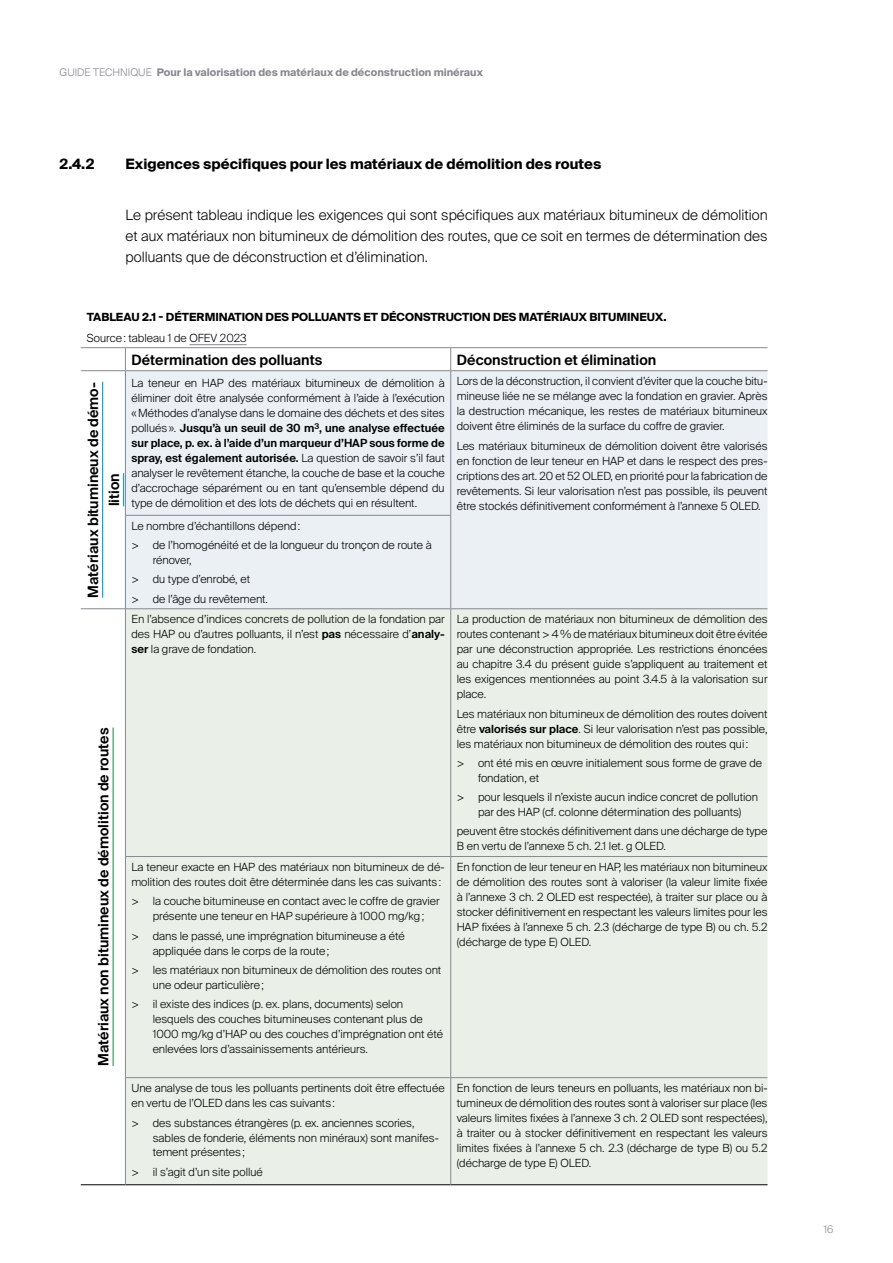
<style>
.page{position:relative;width:893px;height:1263px;background:#fff}
.page>*{position:absolute;margin:0;border:0;box-sizing:border-box;transform-origin:0 0}
.t1{font:300 14.25px/21px "Suisse Intl";color:#000;text-align:justify}
.t2{font:600 14.25px/21px "Suisse Intl";color:#000;text-align:center}
.t3{font:700 14.25px "Suisse Intl";color:#000}
.t4{font:300 11.25px/15px "Suisse Intl";color:#000}
.t5{font:700 11.25px "Suisse Intl";color:#000}
.t6{font:700 10.5px "Suisse Intl";color:#888890}
.t7{font:300 10.5px "Suisse Intl";color:#888890}
.s1{font-weight:300}
.s2{font-weight:600}
</style>
<div class="page">
<div style="left:126px;top:371px;width:641px;height:237px;background:#eaf0f4"></div>
<div style="left:126px;top:609px;width:641px;height:575px;background:#eaf0e8"></div>
<hr style="left:81px;top:1184px;width:44px;height:1px;background:#000">
<hr style="left:125px;top:1184px;width:326px;height:1px;background:#000">
<hr style="left:451px;top:1184px;width:316px;height:1px;background:#000">
<hr style="left:81px;top:347px;width:44px;height:1px;background:#888890">
<svg style="left:125px;top:348px;width:1px;height:22px"></svg>
<hr style="left:125px;top:347px;width:326px;height:1px;background:#888890">
<svg style="left:450px;top:348px;width:1px;height:22px"></svg>
<hr style="left:451px;top:347px;width:316px;height:1px;background:#888890">
<hr style="left:81px;top:370px;width:44px;height:1px;background:#888890">
<hr style="left:125px;top:371px;width:1px;height:144px;background:#888890">
<hr style="left:125px;top:370px;width:326px;height:1px;background:#888890">
<hr style="left:450px;top:371px;width:1px;height:144px;background:#888890">
<hr style="left:451px;top:370px;width:316px;height:1px;background:#888890">
<hr style="left:125px;top:515px;width:1px;height:94px;background:#888890">
<hr style="left:125px;top:515px;width:326px;height:1px;background:#888890">
<hr style="left:450px;top:515px;width:1px;height:94px;background:#888890">
<hr style="left:81px;top:608px;width:44px;height:1px;background:#888890">
<hr style="left:125px;top:609px;width:1px;height:247px;background:#888890">
<hr style="left:125px;top:608px;width:326px;height:1px;background:#888890">
<hr style="left:450px;top:609px;width:1px;height:247px;background:#888890">
<hr style="left:451px;top:608px;width:316px;height:1px;background:#888890">
<hr style="left:125px;top:857px;width:1px;height:220px;background:#888890">
<hr style="left:125px;top:856px;width:326px;height:1px;background:#888890">
<hr style="left:450px;top:857px;width:1px;height:220px;background:#888890">
<hr style="left:451px;top:856px;width:316px;height:1px;background:#888890">
<hr style="left:125px;top:1078px;width:1px;height:106px;background:#888890">
<hr style="left:125px;top:1077px;width:326px;height:1px;background:#888890">
<hr style="left:450px;top:1078px;width:1px;height:106px;background:#888890">
<hr style="left:451px;top:1077px;width:316px;height:1px;background:#888890">
<hr style="left:190px;top:344px;width:57px;height:1px;background:#888890">
<hr style="left:102px;top:382px;width:1px;height:216px;background:#009ee0">
<hr style="left:123px;top:473px;width:1px;height:33px;background:#009ee0">
<hr style="left:113px;top:727px;width:1px;height:339px;background:#329a54">
<p class="t6" style="left:60px;top:66px;width:425px"><span class="s1">GUIDE TECHNIQUE</span> Pour la valorisation des matériaux de déconstruction minéraux</p>
<p class="t3" style="left:60px;top:156px;width:36px">2.4.2</p>
<p class="t3" style="left:126px;top:156px;width:477px">Exigences spécifiques pour les matériaux de démolition des routes</p>
<p class="t1" style="left:126px;top:205px;width:644px">Le présent tableau indique les exigences qui sont spécifiques aux matériaux bitumineux de démolition et aux matériaux non bitumineux de démolition des routes, que ce soit en termes de détermination des polluants que de déconstruction et d’élimination.</p>
<p class="t5" style="left:87px;top:310px;width:581px">TABLEAU 2.1 - DÉTERMINATION DES POLLUANTS ET DÉCONSTRUCTION DES MATÉRIAUX BITUMINEUX.</p>
<p class="t4" style="left:87px;top:330px;width:161px">Source: tableau 1 de OFEV 2023</p>
<p class="t2" style="left:131px;top:349px;width:192px">Détermination des polluants</p>
<p class="t2" style="left:457px;top:349px;width:201px">Déconstruction et élimination</p>
<p class="t2" style="left:83px;top:598px;width:217px;rotate:-90deg">Matériaux bitumineux de démo&shy;lition</p>
<p class="t4" style="left:131px;top:376px;width:315px;text-align:justify">La teneur en HAP des matériaux bitumineux de démolition à éliminer doit être analysée conformément à l’aide à l’exécution «Méthodes d’analyse dans le domaine des déchets et des sites pollués». <span class="s2">Jusqu’à un seuil de 30 m</span><sup>3</sup><span class="s2">, une analyse effectuée sur place, p. ex. à l’aide d’un marqueur d’HAP sous forme de spray, est également autorisée.</span> La question de savoir s’il faut analyser le revêtement étanche, la couche de base et la couche d’accrochage séparément ou en tant qu’ensemble dépend du type de démolition et des lots de déchets qui en résultent.</p>
<p class="t4" style="left:457px;top:374px;width:312px;text-align:justify">Lors de la déconstruction, il convient d’éviter que la couche bitu&shy;mineuse liée ne se mélange avec la fondation en gravier. Après la destruction mécanique, les restes de matériaux bitumineux doivent être éliminés de la surface du coffre de gravier.</p>
<p class="t4" style="left:457px;top:438px;width:312px;text-align:justify">Les matériaux bitumineux de démolition doivent être valorisés en fonction de leur teneur en HAP et dans le respect des pres&shy;criptions des art. 20 et 52 OLED, en priorité pour la fabrication de revêtements. Si leur valorisation n’est pas possible, ils peuvent être stockés définitivement conformément à l’annexe 5 OLED.</p>
<p class="t4" style="left:131px;top:516px;width:302px;line-height:19.2px">Le nombre d’échantillons dépend:<br>&gt; de l’homogénéité et de la longueur du tronçon de route à</p>
<p class="t4" style="left:131px;top:551px;width:138px;line-height:19.2px;text-indent:21px">rénover,<br>&gt; du type d’enrobé, et<br>&gt; de l’âge du revêtement.</p>
<p class="t2" style="left:93px;top:1066px;width:340px;rotate:-90deg">Matériaux non bitumineux de démolition de routes</p>
<p class="t4" style="left:131px;top:612px;width:315px;text-align:justify">En l’absence d’indices concrets de pollution de la fondation par des HAP ou d’autres polluants, il n’est <span class="s2">pas</span> nécessaire d’<span class="s2">analy&shy;ser</span> la grave de fondation.</p>
<p class="t4" style="left:457px;top:612px;width:312px;text-align:justify">La production de matériaux non bitumineux de démolition des routes contenant &gt; 4% de matériaux bitumineux doit être évitée par une déconstruction appropriée. Les restrictions énoncées au chapitre 3.4 du présent guide s’appliquent au traitement et les exigences mentionnées au point 3.4.5 à la valorisation sur place.</p>
<p class="t4" style="left:457px;top:706px;width:312px;text-align:justify">Les matériaux non bitumineux de démolition des routes doivent être <span class="s2">valorisés sur place</span>. Si leur valorisation n’est pas possible, les matériaux non bitumineux de démolition des routes qui :</p>
<p class="t4" style="left:478px;top:755px;width:286px;text-indent:-21px">&gt; ont été mis en œuvre initialement sous forme de grave de fondation, et</p>
<p class="t4" style="left:457px;top:790px;width:303px;text-align:center">&gt; pour lesquels il n’existe aucun indice concret de pollution par des HAP (cf. colonne détermination des polluants)</p>
<p class="t4" style="left:457px;top:824px;width:312px">peuvent être stockés définitivement dans une décharge de type<br>B en vertu de l’annexe 5 ch. 2.1 let. g OLED.</p>
<p class="t4" style="left:131px;top:860px;width:315px">La teneur exacte en HAP des matériaux non bitumineux de dé&shy;molition des routes doit être déterminée dans les cas suivants:</p>
<p class="t4" style="left:131px;top:894px;width:310px;text-align:center">&gt; la couche bitumineuse en contact avec le coffre de gravier présente une teneur en HAP supérieure à 1000 mg/kg;</p>
<p class="t4" style="left:153px;top:928px;width:253px;text-indent:-21px">&gt; dans le passé, une imprégnation bitumineuse a été appliquée dans le corps de la route;</p>
<p class="t4" style="left:153px;top:962px;width:290px;text-indent:-21px">&gt; les matériaux non bitumineux de démolition des routes ont une odeur particulière;</p>
<p class="t4" style="left:153px;top:997px;width:292px;text-indent:-21px">&gt; il existe des indices (p. ex. plans, documents) selon lesquels des couches bitumineuses contenant plus de 1000 mg/kg d’HAP ou des couches d’imprégnation ont été enlevées lors d’assainissements antérieurs.</p>
<p class="t4" style="left:457px;top:860px;width:312px;text-align:justify">En fonction de leur teneur en HAP, les matériaux non bitumineux de démolition des routes sont à valoriser (la valeur limite fixée à l’annexe 3 ch. 2 OLED est respectée), à traiter sur place ou à stocker définitivement en respectant les valeurs limites pour les HAP fixées à l’annexe 5 ch. 2.3 (décharge de type B) ou ch. 5.2 (décharge de type E) OLED.</p>
<p class="t4" style="left:131px;top:1081px;width:315px">Une analyse de tous les polluants pertinents doit être effectuée en vertu de l’OLED dans les cas suivants:</p>
<p class="t4" style="left:153px;top:1115px;width:288px;text-indent:-21px">&gt; des substances étrangères (p. ex. anciennes scories, sables de fonderie, éléments non minéraux) sont manifes&shy;tement présentes;</p>
<p class="t4" style="left:131px;top:1164px;width:133px">&gt; il s’agit d’un site pollué</p>
<p class="t4" style="left:457px;top:1081px;width:312px;text-align:justify">En fonction de leurs teneurs en polluants, les matériaux non bi&shy;tumineux de démolition des routes sont à valoriser sur place (les valeurs limites fixées à l’annexe 3 ch. 2 OLED sont respectées), à traiter ou à stocker définitivement en respectant les valeurs limites fixées à l’annexe 5 ch. 2.3 (décharge de type B) ou 5.2 (décharge de type E) OLED.</p>
<p class="t7" style="left:824px;top:1223px;width:11px">16</p>
</div>
